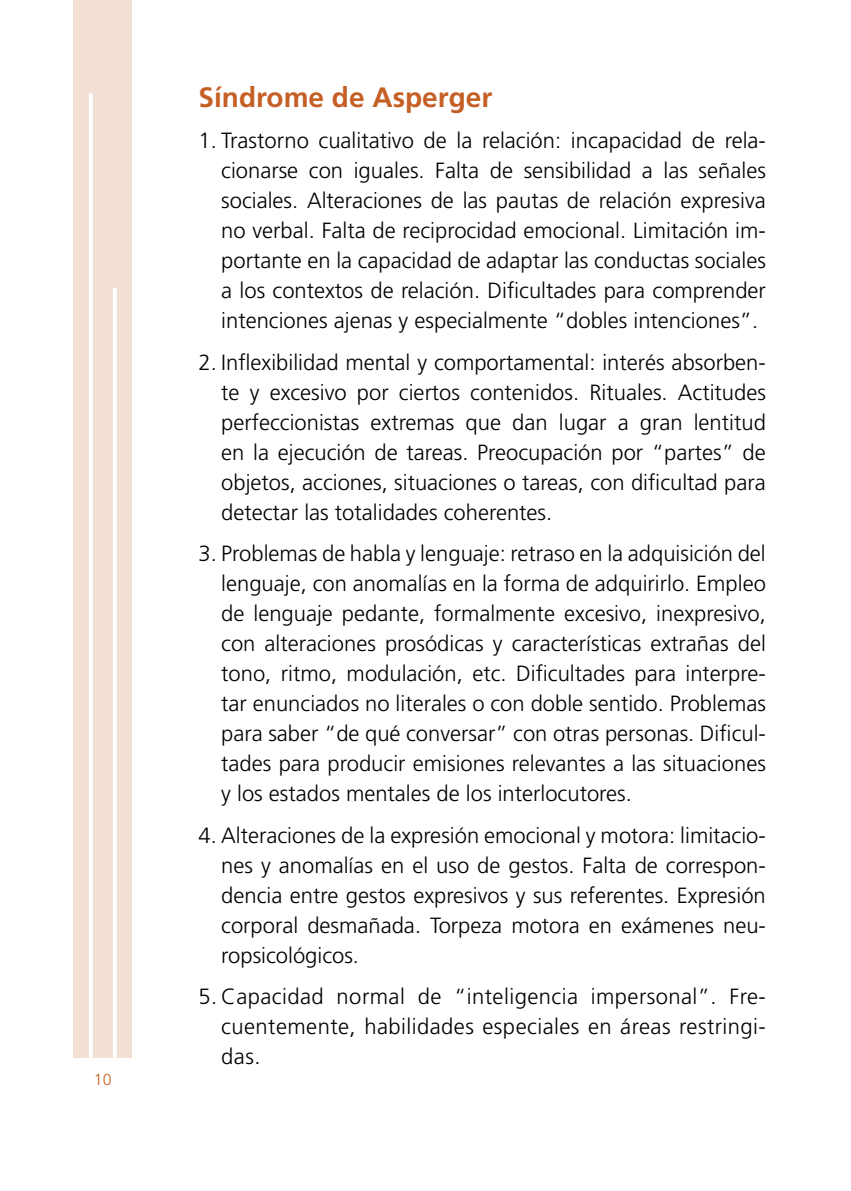
<style>
.page{position:relative;width:851px;height:1191px;background:#fff}
.page>*{position:absolute;margin:0;border:0;box-sizing:border-box;transform-origin:0 0}
.t1{font:700 28px "Frutiger";color:#c55f25}
.t2{font:300 22px/30px "Frutiger";color:#000;text-align:justify}
.t3{font:300 16px "Frutiger";color:#c55f25}
</style>
<div class="page">
<div style="left:74px;top:0;width:58px;height:1096px;background:#f3dfd3"></div>
<div style="left:66px;top:1057px;width:71px;height:46px;background:#fff"></div>
<hr style="left:89px;top:94px;width:4px;height:963px;background:#fff">
<hr style="left:113px;top:288px;width:4px;height:769px;background:#fff">
<p class="t3" style="left:94px;top:1070px;width:19px">10</p>
<p class="t1" style="left:198px;top:81px;width:295px">Síndrome de Asperger</p>
<p class="t2" style="left:221px;top:126px;width:546px;text-indent:-23px">1. Trastorno cualitativo de la relación: incapacidad de rela&shy;cionarse con iguales. Falta de sensibilidad a las señales sociales. Alteraciones de las pautas de relación expresiva no verbal. Falta de reciprocidad emocional. Limitación im&shy;portante en la capacidad de adaptar las conductas sociales a los contextos de relación. Dificultades para comprender intenciones ajenas y especialmente “dobles intenciones”.</p>
<p class="t2" style="left:221px;top:347px;width:546px;text-indent:-23px">2. Inflexibilidad mental y comportamental: interés absorben&shy;te y excesivo por ciertos contenidos. Rituales. Actitudes perfeccionistas extremas que dan lugar a gran lentitud en la ejecución de tareas. Preocupación por “partes” de objetos, acciones, situaciones o tareas, con dificultad para detectar las totalidades coherentes.</p>
<p class="t2" style="left:221px;top:538px;width:546px;text-indent:-23px">3. Problemas de habla y lenguaje: retraso en la adquisición del lenguaje, con anomalías en la forma de adquirirlo. Empleo de lenguaje pedante, formalmente excesivo, inexpresivo, con alteraciones prosódicas y características extrañas del tono, ritmo, modulación, etc. Dificultades para interpre&shy;tar enunciados no literales o con doble sentido. Problemas para saber “de qué conversar” con otras personas. Dificul&shy;tades para producir emisiones relevantes a las situaciones y los estados mentales de los interlocutores.</p>
<p class="t2" style="left:221px;top:820px;width:546px;text-indent:-23px">4. Alteraciones de la expresión emocional y motora: limitacio&shy;nes y anomalías en el uso de gestos. Falta de correspon&shy;dencia entre gestos expresivos y sus referentes. Expresión corporal desmañada. Torpeza motora en exámenes neu&shy;ropsicológicos.</p>
<p class="t2" style="left:221px;top:981px;width:546px;text-indent:-23px">5. Capacidad normal de “inteligencia impersonal”. Fre&shy;cuentemente, habilidades especiales en áreas restringi&shy;das.</p>
</div>
